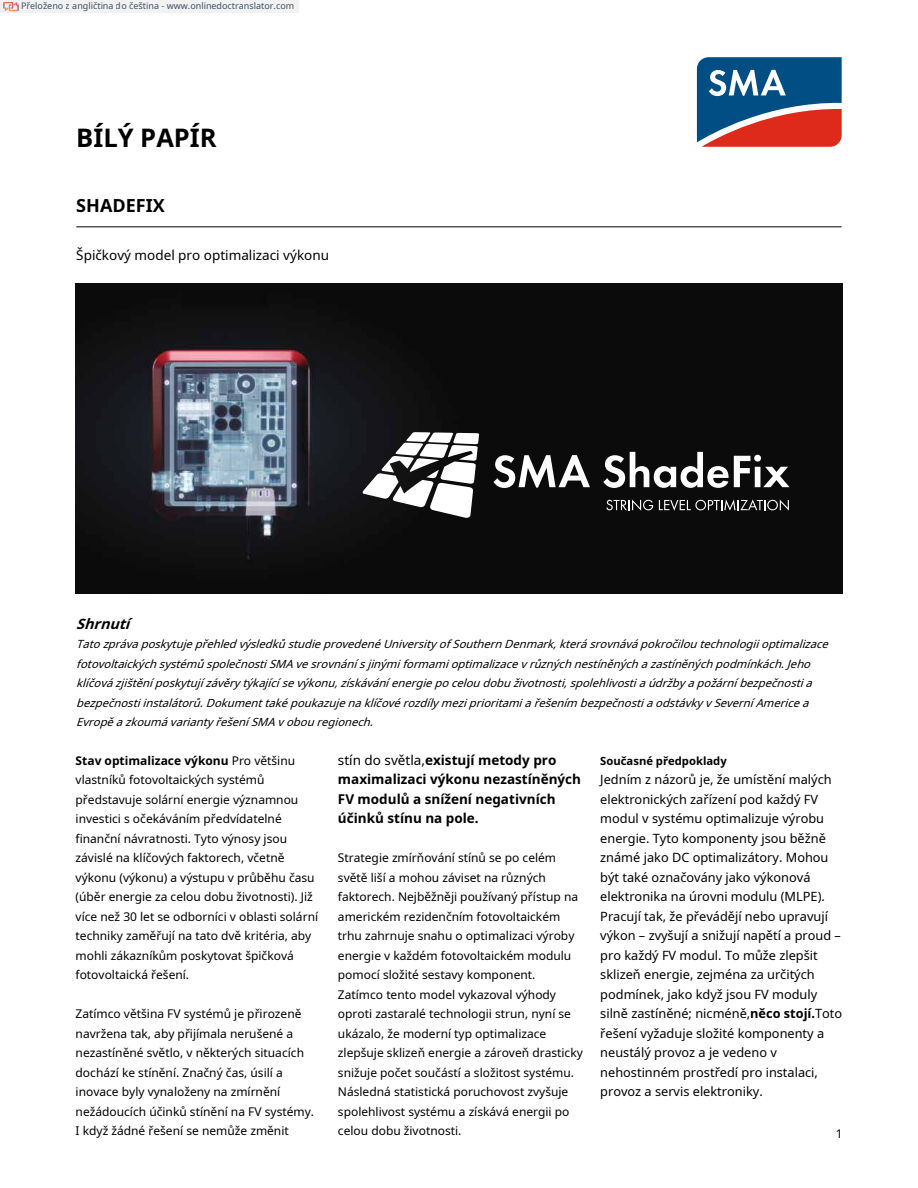
<style>
.page{position:relative;width:918px;height:1188px;background:#fff}
.page>*{position:absolute;margin:0;border:0;box-sizing:border-box;transform-origin:0 0}
.t1{font:700 25.5px "Noto Sans";color:#000}
.t2{font:700 18px "Noto Sans";color:#000}
.t3{font:italic 700 14.25px "Noto Sans";color:#000}
.t4{font:700 13.5px/19.5px "Noto Sans";color:#000}
.t5{font:13.5px "Noto Sans";color:#000}
.t6{font:12.75px/19.5px "Noto Sans";color:#000}
.t7{font:12px/19.5px "Noto Sans";color:#000}
.t8{font:italic 11.25px/19.5px "Noto Sans";color:#000}
.t9{font:700 11.25px "Noto Sans";color:#000}
.t10{font:9px "Noto Sans";color:rgb(15 43 70/.8)}
.s1{font-weight:700}
.s2{font-weight:400}
</style>
<div class="page">
<svg style="left:696px;top:57px;width:146px;height:90px;background:#635f7a"></svg>
<img style="left:76px;top:283px;width:766px;height:311px">
<hr style="left:76px;top:226px;width:766px;height:1px;background:#000">
<svg style="left:362px;top:432px;width:117px;height:86px"></svg>
<svg style="left:606px;top:500px;width:47px;height:11px"></svg>
<svg style="left:659px;top:499px;width:130px;height:12px;background:#4b4b4b"></svg>
<svg style="left:603px;top:452px;width:187px;height:36px"></svg>
<svg style="left:494px;top:455px;width:96px;height:33px"></svg>
<div style="left:0;top:0;width:299px;height:14px;background:#f2f2f2"></div>
<img style="left:4px;top:2px;width:15px;height:12px">
<p class="t10" style="left:21px;top:-1px;width:275px">Přeloženo z angličtina do čeština - www.onlinedoctranslator.com</p>
<h1 class="t1" style="left:76px;top:120px;width:142px">BÍLÝ PAPÍR</h1>
<h2 class="t2" style="left:76px;top:193px;width:90px">SHADEFIX</h2>
<p class="t5" style="left:76px;top:246px;width:254px">Špičkový model pro optimalizaci výkonu</p>
<p class="t3" style="left:76px;top:613px;width:60px">Shrnutí</p>
<p class="t8" style="left:76px;top:634px;width:758px">TatozprávaposkytujepřehledvýsledkůstudieprovedenéUniversityofSouthernDenmark,kterásrovnávápokročiloutechnologiioptimalizace fotovoltaickýchsystémůspolečnostiSMAvesrovnánísjinýmiformamioptimalizacevrůznýchnestíněnýchazastíněnýchpodmínkách.Jeho klíčovázjištěníposkytujízávěrytýkajícísevýkonu,získáváníenergiepoceloudobuživotnosti,spolehlivostiaúdržbyapožárníbezpečnostia bezpečnostiinstalátorů.Dokumenttaképoukazujenaklíčovérozdílymeziprioritamiařešením bezpečnostiaodstávkyvSeverníAmericea EvropěazkoumávariantyřešeníSMAvobouregionech.</p>
<p class="t7" style="left:76px;top:751px;width:244px"><span class="s1">Stav optimalizace výkonu</span> Pro většinu vlastníků fotovoltaických systémů představuje solární energie významnou investici s očekáváním předvídatelné finanční návratnosti. Tyto výnosy jsou závislé na klíčových faktorech, včetně výkonu (výkonu) a výstupu v průběhu času (úběr energie za celou dobu životnosti). Již více než 30 let se odborníci v oblasti solární techniky zaměřují na tato dvě kritéria, aby mohli zákazníkům poskytovat špičková fotovoltaická řešení.</p>
<p class="t4" style="left:338px;top:750px;width:245px"><span class="s2">stín do světla,</span>existují metody pro maximalizaci výkonu nezastíněných<br>FV modulů a snížení negativních účinků stínu na pole.</p>
<p class="t9" style="left:600px;top:753px;width:128px">Současné předpoklady</p>
<p class="t6" style="left:600px;top:770px;width:243px">Jedním z názorů je, že umístění malých elektronických zařízení pod každý FV modul v systému optimalizuje výrobu energie. Tyto komponenty jsou běžně známé jako DC optimalizátory. Mohou být také označovány jako výkonová elektronika na úrovni modulu (MLPE).<br>Pracují tak, že převádějí nebo upravují výkon – zvyšují a snižují napětí a proud – pro každý FV modul. To může zlepšit sklizeň energie, zejména za určitých podmínek, jako když jsou FV moduly silně zastíněné; nicméně,<span class="s1">něco stojí.</span>Toto řešení vyžaduje složité komponenty a neustálý provoz a je vedeno v nehostinném prostředí pro instalaci, provoz a servis elektroniky.</p>
<p class="t7" style="left:338px;top:848px;width:246px">Strategie zmírňování stínů se po celém světě liší a mohou záviset na různých faktorech. Nejběžněji používaný přístup na americkém rezidenčním fotovoltaickém trhu zahrnuje snahu o optimalizaci výroby energie v každém fotovoltaickém modulu pomocí složité sestavy komponent.<br>Zatímco tento model vykazoval výhody oproti zastaralé technologii strun, nyní se ukázalo, že moderní typ optimalizace zlepšuje sklizeň energie a zároveň drasticky snižuje počet součástí a složitost systému.<br>Následná statistická poruchovost zvyšuje spolehlivost systému a získává energii po celou dobu životnosti.</p>
<p class="t7" style="left:76px;top:1004px;width:240px">Zatímco většina FV systémů je přirozeně navržena tak, aby přijímala nerušené a nezastíněné světlo, v některých situacích dochází ke stínění. Značný čas, úsilí a inovace byly vynaloženy na zmírnění nežádoucích účinků stínění na FV systémy.<br>I když žádné řešení se nemůže změnit</p>
<p class="t7" style="left:836px;top:1124px;width:8px">1</p>
</div>
